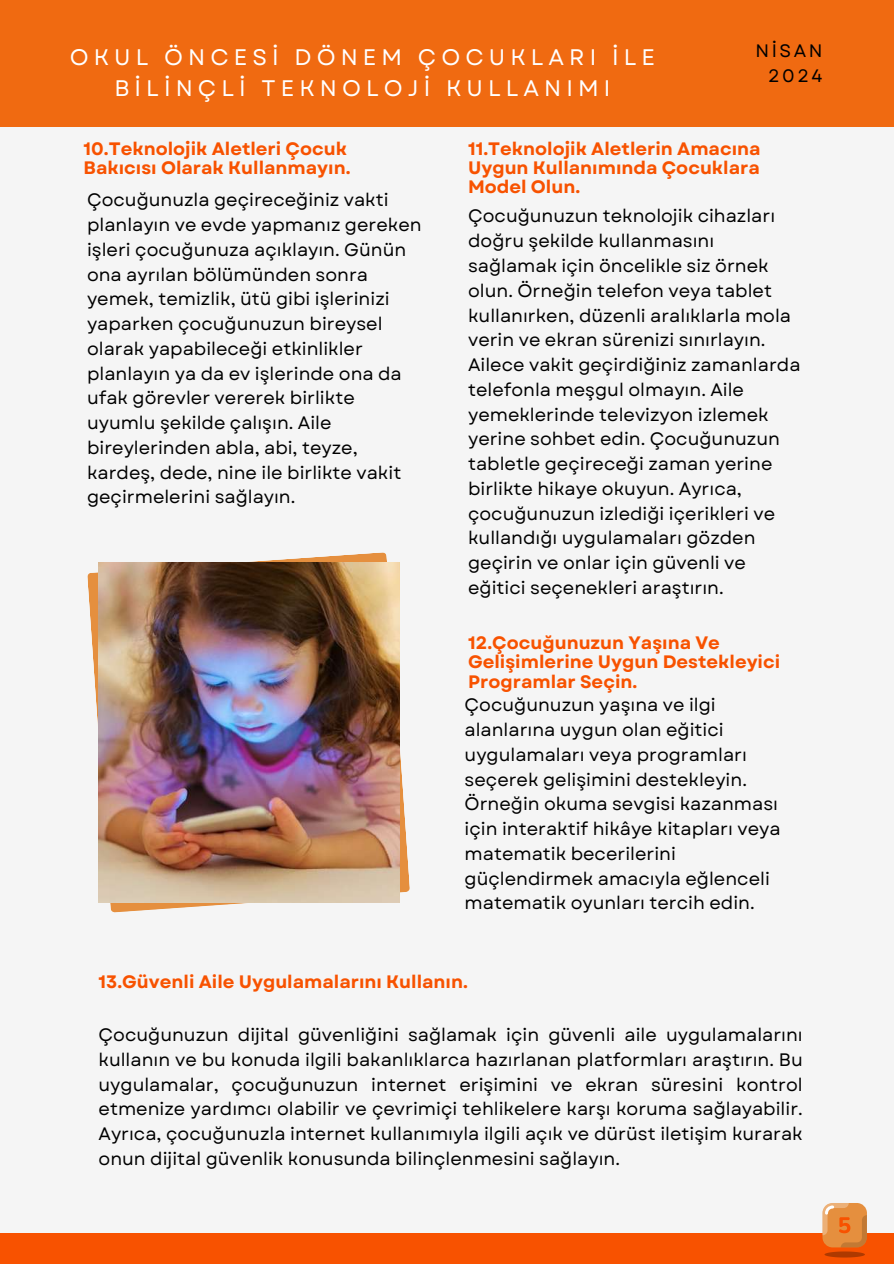
<style>
.page{position:relative;width:894px;height:1264px;background:#fff}
.page>*{position:absolute;margin:0;border:0;box-sizing:border-box;transform-origin:0 0}
.t1{font:22.5px/31.5px "Garet";letter-spacing:.225em;color:#fff;text-align:center}
.t2{font:18px/24.8px "Garet";color:#000}
.t3{font:700 18px/19.2px "Garet";color:#f85200}
.t4{font:18px/24.8px "Garet";letter-spacing:.14em;color:#000;text-align:right}
</style>
<div class="page">
<div style="left:0;top:0;width:893px;height:1263px;background:#f5f5f5"></div>
<svg style="left:87px;top:552px;width:323px;height:360px"></svg>
<img style="left:98px;top:562px;width:301px;height:340px">
<div style="left:0;top:0;width:893px;height:127px;background:#f06a11"></div>
<div style="left:0;top:1232px;width:893px;height:31px;background:#f85200"></div>
<svg style="left:822px;top:1203px;width:44px;height:53px;background:#e2843a"></svg>
<p class="t1" style="left:70px;top:41px;width:586px">OKUL ÖNCESİ DÖNEM ÇOCUKLARI İLE<br>BİLİNÇLİ TEKNOLOJİ KULLANIMI</p>
<p class="t4" style="left:755px;top:39px;width:68px">NİSAN<br>2024</p>
<p class="t3" style="left:84px;top:139px;width:268px">10.Teknolojik Aletleri Çocuk<br>Bakıcısı Olarak Kullanmayın.</p>
<p class="t3" style="left:468px;top:139px;width:294px;text-align:justify">11.Teknolojik Aletlerin Amacına Uygun Kullanımında Çocuklara Model Olun.</p>
<p class="t2" style="left:87px;top:188px;width:336px">Çocuğunuzla geçireceğiniz vakti planlayın ve evde yapmanız gereken işleri çocuğunuza açıklayın. Günün ona ayrılan bölümünden sonra yemek, temizlik, ütü gibi işlerinizi yaparken çocuğunuzun bireysel olarak yapabileceği etkinlikler planlayın ya da ev işlerinde ona da ufak görevler vererek birlikte uyumlu şekilde çalışın. Aile bireylerinden abla, abi, teyze, kardeş, dede, nine ile birlikte vakit geçirmelerini sağlayın.</p>
<p class="t2" style="left:468px;top:204px;width:334px">Çocuğunuzun teknolojik cihazları doğru şekilde kullanmasını sağlamak için öncelikle siz örnek olun. Örneğin telefon veya tablet kullanırken, düzenli aralıklarla mola verin ve ekran sürenizi sınırlayın.<br>Ailece vakit geçirdiğiniz zamanlarda telefonla meşgul olmayın. Aile yemeklerinde televizyon izlemek yerine sohbet edin. Çocuğunuzun tabletle geçireceği zaman yerine birlikte hikaye okuyun. Ayrıca, çocuğunuzun izlediği içerikleri ve kullandığı uygulamaları gözden geçirin ve onlar için güvenli ve eğitici seçenekleri araştırın.</p>
<p class="t3" style="left:468px;top:633px;width:311px">12.Çocuğunuzun Yaşına Ve<br>Gelişimlerine Uygun Destekleyici<br>Programlar Seçin.</p>
<p class="t2" style="left:464px;top:692px;width:317px">Çocuğunuzun yaşına ve ilgi alanlarına uygun olan eğitici uygulamaları veya programları seçerek gelişimini destekleyin.<br>Örneğin okuma sevgisi kazanması için interaktif hikâye kitapları veya matematik becerilerini güçlendirmek amacıyla eğlenceli matematik oyunları tercih edin.</p>
<p class="t3" style="left:98px;top:972px;width:371px">13.Güvenli Aile Uygulamalarını Kullanın.</p>
<p class="t2" style="left:98px;top:1022px;width:705px;text-align:justify">Çocuğunuzun dijital güvenliğini sağlamak için güvenli aile uygulamalarını kullanın ve bu konuda ilgili bakanlıklarca hazırlanan platformları araştırın. Bu uygulamalar, çocuğunuzun internet erişimini ve ekran süresini kontrol etmenize yardımcı olabilir ve çevrimiçi tehlikelere karşı koruma sağlayabilir.<br>Ayrıca, çocuğunuzla internet kullanımıyla ilgili açık ve dürüst iletişim kurarak onun dijital güvenlik konusunda bilinçlenmesini sağlayın.</p>
</div>
